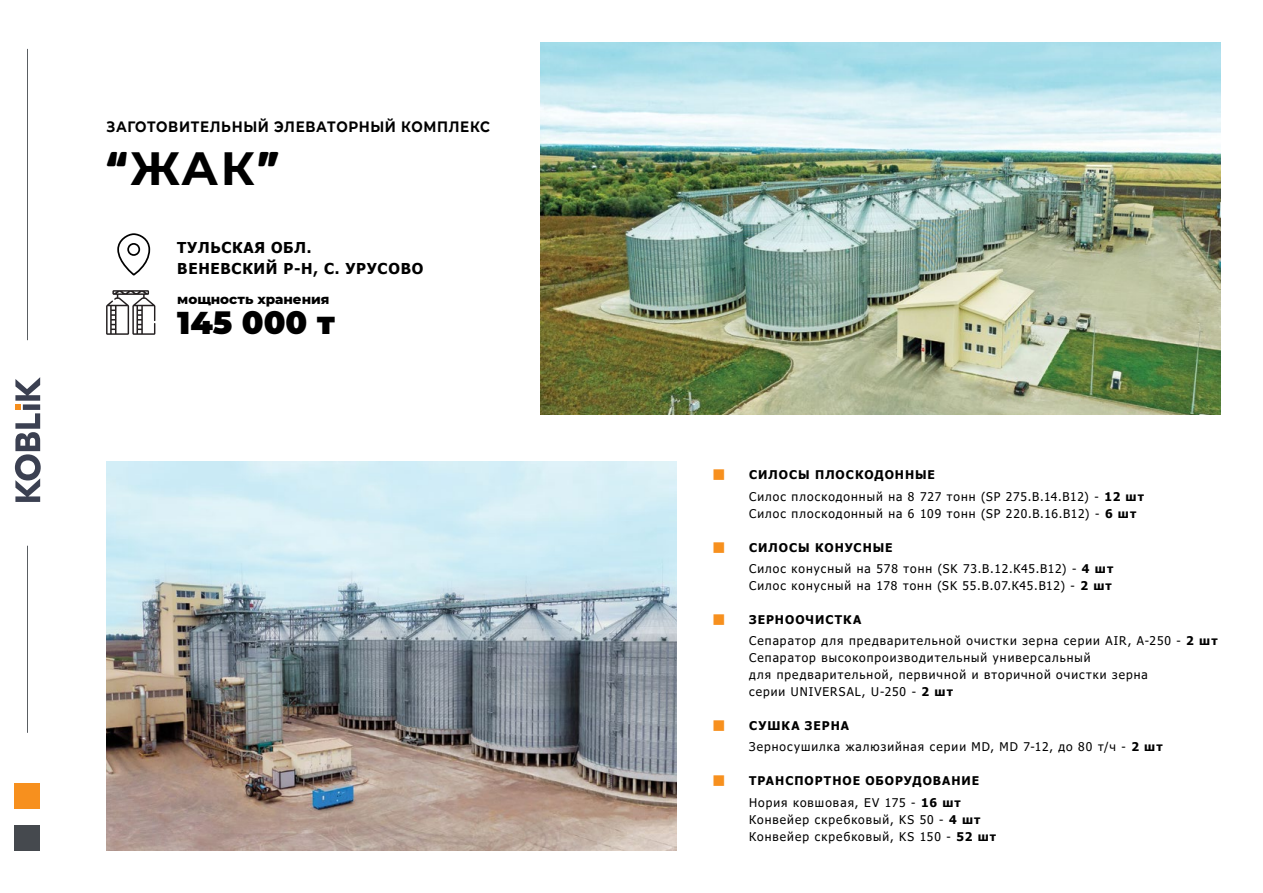
<style>
.page{position:relative;width:1263px;height:893px;background:#fff}
.page>*{position:absolute;margin:0;border:0;box-sizing:border-box;transform-origin:0 0}
.t1{font:700 46.5px "Montserrat";color:#000}
.t2{font:900 31.5px "Montserrat";color:#000}
.t3{font:700 15px "Montserrat";letter-spacing:.05em;color:#000;scale:.9 1}
.t4{font:700 15px/21px "Tahoma";letter-spacing:.05em;color:#000}
.t5{font:800 13.5px "Montserrat";color:#000}
.t6{font:12px/21.3px "Tahoma";letter-spacing:.085em;color:#000}
.t7{font:700 12px/21.3px "Tahoma";letter-spacing:.08em;color:#000}
.s1{font-family:"Panton Black Caps";font-weight:400}
.s2{font-family:"Montserrat";font-weight:700;font-size:27px;color:#f7901e}
.s3{font-weight:700}
.s4{font-family:"Montserrat";font-size:27px;color:#f7901e}
.s5{font-weight:400}
</style>
<div class="page">
<svg style="left:15px;top:377px;width:26px;height:125px"></svg>
<div style="left:15px;top:825px;width:25px;height:25px;background:#45494e"></div>
<div style="left:15px;top:783px;width:25px;height:26px;background:#f7901e"></div>
<hr style="left:27px;top:49px;width:1px;height:291px;background:#45494e">
<hr style="left:27px;top:546px;width:1px;height:187px;background:#45494e">
<img style="left:540px;top:43px;width:680px;height:372px">
<img style="left:106px;top:461px;width:570px;height:389px">
<svg style="left:106px;top:290px;width:49px;height:45px"></svg>
<div style="left:117px;top:233px;width:33px;height:43px;border:2px solid #000;border-radius:15px"></div>
<div style="left:127px;top:243px;width:13px;height:13px;border:2px solid #000;border-radius:50%"></div>
<p class="t3" style="left:106px;top:116px;width:428px">ЗАГОТОВИТЕЛЬНЫЙ ЭЛЕВАТОРНЫЙ КОМПЛЕКС</p>
<h1 class="t1" style="left:106px;top:135px;width:174px"><span class="s1">“</span>ЖАК<span class="s1">”</span></h1>
<p class="t4" style="left:177px;top:237px;width:247px">ТУЛЬСКАЯ ОБЛ.<br>ВЕНЕВСКИЙ Р-Н, С. УРУСОВО</p>
<p class="t5" style="left:177px;top:289px;width:154px">мощность хранения</p>
<h2 class="t2" style="left:177px;top:299px;width:159px">145 000 т</h2>
<p class="t6" style="left:749px;top:465px;width:396px;text-indent:-38px"><span class="s2">■</span> <span class="s3">СИЛОСЫ ПЛОСКОДОННЫЕ<br></span>Силос плоскодонный на 8 727 тонн (SP 275.В.14.В12) - <span class="s3">12 шт</span></p>
<p class="t6" style="left:749px;top:503px;width:389px">Силос плоскодонный на 6 109 тонн (SP 220.В.16.В12) - <span class="s3">6 шт</span></p>
<p class="t6" style="left:749px;top:537px;width:366px;text-indent:-38px"><span class="s2">■</span> <span class="s3">СИЛОСЫ КОНУСНЫЕ<br></span>Силос конусный на 578 тонн (SK 73.B.12.К45.В12) - <span class="s3">4 шт</span></p>
<p class="t6" style="left:749px;top:575px;width:364px">Силос конусный на 178 тонн (SK 55.B.07.К45.В12) - <span class="s3">2 шт</span></p>
<p class="t6" style="left:749px;top:609px;width:470px;text-indent:-38px"><span class="s2">■</span> <span class="s3">ЗЕРНООЧИСТКА<br></span>Сепаратор для предварительной очистки зерна серии AIR, A-250 - <span class="s3">2 шт</span></p>
<p class="t6" style="left:749px;top:650px;width:400px;line-height:17px">Сепаратор высокопроизводительный универсальный<br>для предварительной, первичной и вторичной очистки зерна серии UNIVERSAL, U-250 - <span class="s3">2 шт</span></p>
<p class="t6" style="left:749px;top:716px;width:415px;text-indent:-38px"><span class="s2">■</span> <span class="s3">СУШКА ЗЕРНА<br></span>Зерносушилка жалюзийная серии МD, МD 7-12, до 80 т/ч - <span class="s3">2 шт</span></p>
<p class="t7" style="left:749px;top:771px;width:231px;text-indent:-38px"><span class="s4">■</span> ТРАНСПОРТНОЕ ОБОРУДОВАНИЕ<br><span class="s5">Нория ковшовая, EV 175 -</span> 16 шт</p>
<p class="t6" style="left:749px;top:811px;width:248px;line-height:17px">Конвейер скребковый, KS 50 - <span class="s3">4 шт<br></span>Конвейер скребковый, KS 150 - <span class="s3">52 шт</span></p>
</div>
